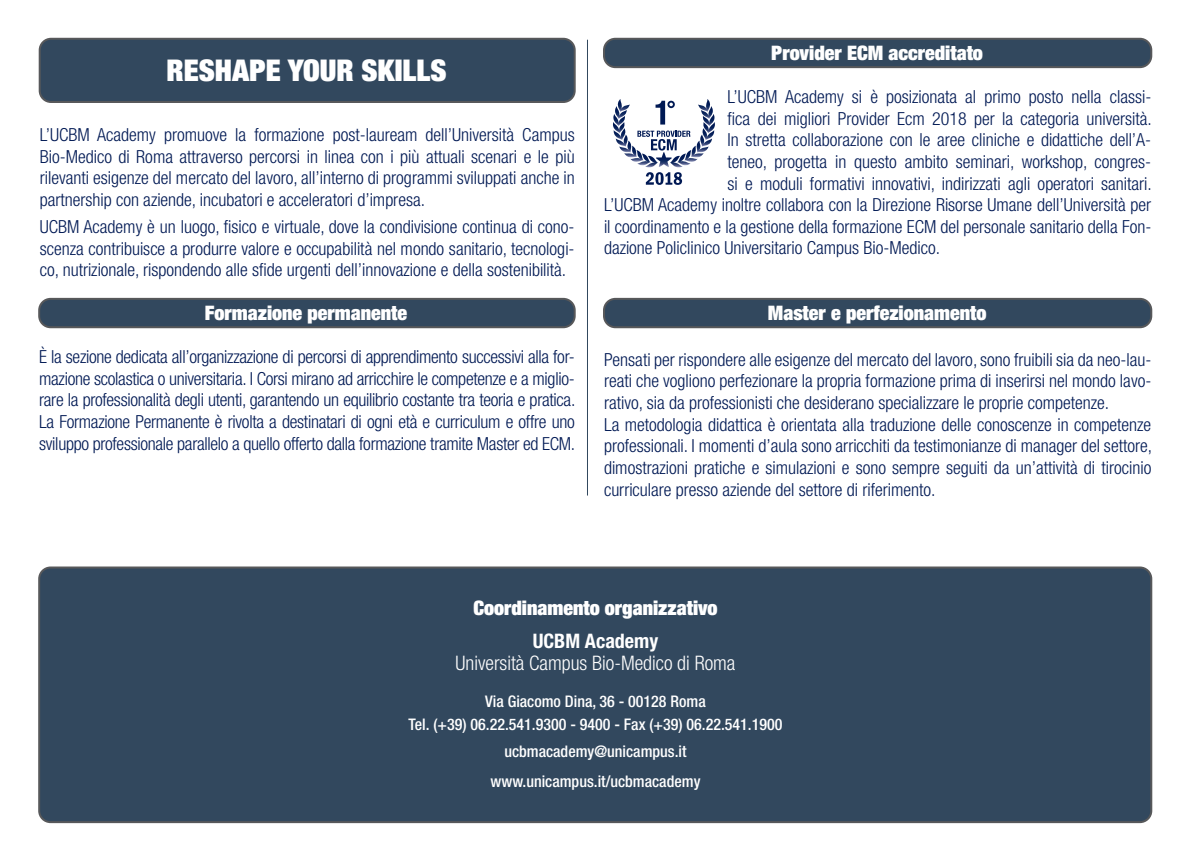
<style>
.page{position:relative;width:1191px;height:851px;background:#fff}
.page>*{position:absolute;margin:0;border:0;box-sizing:border-box;transform-origin:0 0}
.t1{font:900 condensed 30px "Helvetica Neue LT Pro";color:#fff}
.t2{font:900 condensed 20px "Helvetica Neue LT Pro";color:#fff}
.t3{font:300 condensed 20px "Helvetica Neue LT Pro";color:#fff}
.t4{font:700 condensed 20px "Helvetica Neue LT Pro";color:#fff}
.t5{font:300 condensed 18px/21.6px "Helvetica Neue LT Pro";color:#001954;text-align:justify}
.t6{font:500 condensed 16px/22px "Helvetica Neue LT Pro";color:#fff;text-align:center}
</style>
<div class="page">
<div style="left:39px;top:567px;width:1112px;height:255px;background:#32485e;border-radius:11px"></div>
<div style="left:38px;top:566px;width:1114px;height:257px;border:2px solid #57585a;border-radius:11px"></div>
<div style="left:604px;top:299px;width:547px;height:28px;background:#32485e;border-radius:11px"></div>
<div style="left:603px;top:298px;width:549px;height:30px;border:2px solid #57585a;border-radius:11px"></div>
<div style="left:39px;top:299px;width:535px;height:28px;background:#32485e;border-radius:11px"></div>
<div style="left:38px;top:298px;width:537px;height:30px;border:2px solid #57585a;border-radius:11px"></div>
<div style="left:40px;top:39px;width:534px;height:63px;background:#32485e;border-radius:11px"></div>
<div style="left:39px;top:38px;width:536px;height:65px;border:2px solid #57585a;border-radius:11px"></div>
<hr style="left:587px;top:40px;width:1px;height:455px;background:#32485e">
<div style="left:604px;top:39px;width:547px;height:28px;background:#32485e;border-radius:11px"></div>
<div style="left:603px;top:38px;width:549px;height:30px;border:2px solid #57585a;border-radius:11px"></div>
<svg style="left:613px;top:99px;width:102px;height:86px"></svg>
<h1 class="t1" style="left:166px;top:51px;width:281px">RESHAPE YOUR SKILLS</h1>
<p class="t5" style="left:40px;top:124px;width:536px">L’UCBM Academy promuove la formazione post-lauream dell’Università Campus Bio-Medico di Roma attraverso percorsi in linea con i più attuali scenari e le più rilevanti esigenze del mercato del lavoro, all’interno di programmi sviluppati anche in partnership con aziende, incubatori e acceleratori d’impresa.</p>
<p class="t5" style="left:40px;top:216px;width:536px">UCBM Academy è un luogo, fisico e virtuale, dove la condivisione continua di cono&shy;scenza contribuisce a produrre valore e occupabilità nel mondo sanitario, tecnologi&shy;co, nutrizionale, rispondendo alle sfide urgenti dell’innovazione e della sostenibilità.</p>
<p class="t2" style="left:771px;top:40px;width:213px">Provider ECM accreditato</p>
<p class="t5" style="left:727px;top:86px;width:425px">L’UCBM Academy si è posizionata al primo posto nella classi-</p>
<p class="t5" style="left:727px;top:107px;width:426px">fica dei migliori Provider Ecm 2018 per la categoria università.</p>
<p class="t5" style="left:727px;top:129px;width:425px">In stretta collaborazione con le aree cliniche e didattiche dell’A-</p>
<p class="t5" style="left:727px;top:150px;width:425px">teneo, progetta in questo ambito seminari, workshop, congres-</p>
<p class="t5" style="left:727px;top:172px;width:426px">si e moduli formativi innovativi, indirizzati agli operatori sanitari.</p>
<p class="t5" style="left:604px;top:194px;width:549px">L’UCBM Academy inoltre collabora con la Direzione Risorse Umane dell’Università per</p>
<p class="t5" style="left:604px;top:215px;width:549px">il coordinamento e la gestione della formazione ECM del personale sanitario della Fon-</p>
<p class="t5" style="left:604px;top:237px;width:337px">dazione Policlinico Universitario Campus Bio-Medico.</p>
<p class="t2" style="left:205px;top:300px;width:204px">Formazione permanente</p>
<p class="t2" style="left:768px;top:300px;width:220px">Master e perfezionamento</p>
<p class="t5" style="left:39px;top:346px;width:537px">È la sezione dedicata all’organizzazione di percorsi di apprendimento successivi alla for&shy;mazione scolastica o universitaria. I Corsi mirano ad arricchire le competenze e a miglio&shy;rare la professionalità degli utenti, garantendo un equilibrio costante tra teoria e pratica.<br>La Formazione Permanente è rivolta a destinatari di ogni età e curriculum e offre uno sviluppo professionale parallelo a quello offerto dalla formazione tramite Master ed ECM.</p>
<p class="t5" style="left:604px;top:348px;width:549px;text-align:left">Pensati per rispondere alle esigenze del mercato del lavoro, sono fruibili sia da neo-lau&shy;reati che vogliono perfezionare la propria formazione prima di inserirsi nel mondo lavo&shy;rativo, sia da professionisti che desiderano specializzare le proprie competenze.<br>La metodologia didattica è orientata alla traduzione delle conoscenze in competenze professionali. I momenti d’aula sono arricchiti da testimonianze di manager del settore, dimostrazioni pratiche e simulazioni e sono sempre seguiti da un’attività di tirocinio curriculare presso aziende del settore di riferimento.</p>
<p class="t2" style="left:473px;top:595px;width:246px">Coordinamento organizzativo</p>
<p class="t4" style="left:533px;top:629px;width:127px">UCBM Academy</p>
<p class="t3" style="left:455px;top:651px;width:281px">Università Campus Bio-Medico di Roma</p>
<p class="t6" style="left:408px;top:690px;width:375px">Via Giacomo Dina, 36 - 00128 Roma<br>Tel. (+39) 06.22.541.9300 - 9400 - Fax (+39) 06.22.541.1900</p>
<p class="t6" style="left:490px;top:736px;width:211px;line-height:29.6px">ucbmacademy@unicampus.it www.unicampus.it/ucbmacademy</p>
</div>
